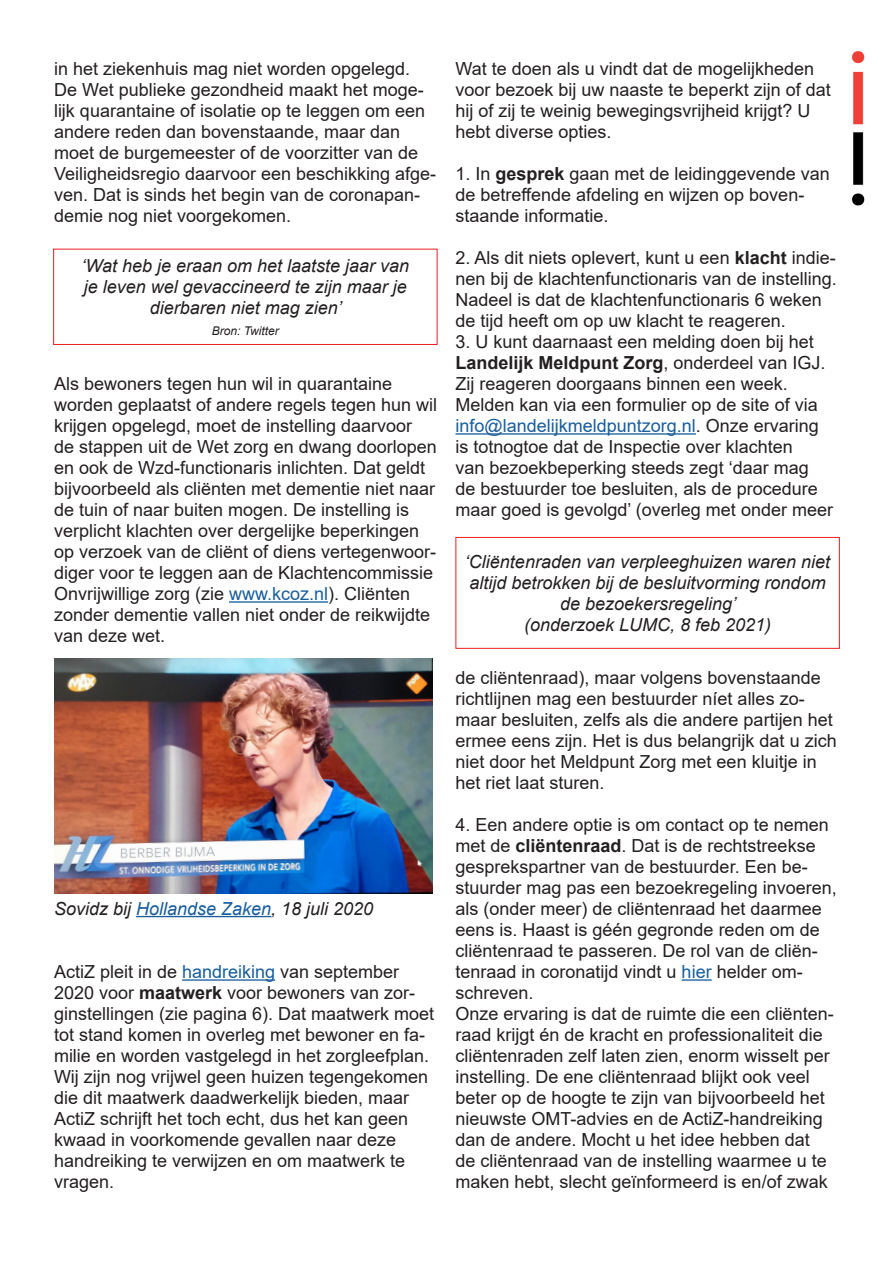
<style>
.page{position:relative;width:893px;height:1263px;background:#fff}
.page>*{position:absolute;margin:0;border:0;box-sizing:border-box;transform-origin:0 0}
.t1{font:18px/21px "Arial";color:#231f20}
.t2{font:italic 18px/21px "Arial";color:#231f20;text-align:center}
.t3{font:italic 12px "Arial";color:#231f20}
.s1{color:#175d9e}
.s2{font-weight:700}
</style>
<div class="page">
<hr style="left:229px;top:601px;width:99px;height:2px;background:#175d9e">
<hr style="left:182px;top:979px;width:93px;height:2px;background:#175d9e">
<hr style="left:455px;top:433px;width:241px;height:2px;background:#175d9e">
<hr style="left:682px;top:979px;width:30px;height:2px;background:#175d9e">
<div style="left:455px;top:537px;width:385px;height:112px;border:1px solid #ee1d23"></div>
<div style="left:53px;top:249px;width:384px;height:96px;border:1px solid #ee1d23"></div>
<img style="left:54px;top:658px;width:378px;height:235px">
<hr style="left:136px;top:916px;width:135px;height:1px;background:#175d9e">
<img style="left:852px;top:51px;width:13px;height:155px">
<p class="t1" style="left:54px;top:58px;width:384px">in het ziekenhuis mag niet worden opgelegd.<br>De Wet publieke gezondheid maakt het moge&shy;lijk quarantaine of isolatie op te leggen om een andere reden dan bovenstaande, maar dan moet de burgemeester of de voorzitter van de Veiligheidsregio daarvoor een beschikking afge&shy;ven. Dat is sinds het begin van de coronapan&shy;demie nog niet voorgekomen.</p>
<p class="t2" style="left:81px;top:255px;width:329px">‘Wat heb je eraan om het laatste jaar van je leven wel gevaccineerd te zijn maar je dierbaren niet mag zien’</p>
<p class="t3" style="left:212px;top:323px;width:69px">Bron: Twitter</p>
<p class="t1" style="left:54px;top:373px;width:385px">Als bewoners tegen hun wil in quarantaine worden geplaatst of andere regels tegen hun wil krijgen opgelegd, moet de instelling daarvoor<br>de stappen uit de Wet zorg en dwang doorlopen en ook de Wzd-functionaris inlichten. Dat geldt bijvoorbeeld als cliënten met dementie niet naar de tuin of naar buiten mogen. De instelling is verplicht klachten over dergelijke beperkingen op verzoek van de cliënt of diens vertegenwoor&shy;diger voor te leggen aan de Klachtencommissie Onvrijwillige zorg (zie <span class="s1">www.kcoz.nl</span>). Cliënten zonder dementie vallen niet onder de reikwijdte van deze wet.</p>
<p class="t2" style="left:54px;top:898px;width:321px">Sovidz bij <span class="s1">Hollandse Zaken</span>, 18 juli 2020</p>
<p class="t1" style="left:54px;top:961px;width:382px">ActiZ pleit in de <span class="s1">handreiking</span> van september 2020 voor <span class="s2">maatwerk</span> voor bewoners van zor&shy;ginstellingen (zie pagina 6). Dat maatwerk moet tot stand komen in overleg met bewoner en fa&shy;milie en worden vastgelegd in het zorgleefplan.<br>Wij zijn nog vrijwel geen huizen tegengekomen die dit maatwerk daadwerkelijk bieden, maar ActiZ schrijft het toch echt, dus het kan geen kwaad in voorkomende gevallen naar deze handreiking te verwijzen en om maatwerk te vragen.</p>
<p class="t1" style="left:455px;top:58px;width:377px">Wat te doen als u vindt dat de mogelijkheden voor bezoek bij uw naaste te beperkt zijn of dat hij of zij te weinig bewegingsvrijheid krijgt? U hebt diverse opties.</p>
<p class="t1" style="left:455px;top:163px;width:376px">1. In <span class="s2">gesprek</span> gaan met de leidinggevende van de betreffende afdeling en wijzen op boven&shy;staande informatie.</p>
<p class="t1" style="left:455px;top:247px;width:383px">2. Als dit niets oplevert, kunt u een <span class="s2">klacht</span> indie&shy;nen bij de klachtenfunctionaris van de instelling.<br>Nadeel is dat de klachtenfunctionaris 6 weken de tijd heeft om op uw klacht te reageren.</p>
<p class="t1" style="left:455px;top:331px;width:379px">3. U kunt daarnaast een melding doen bij het <span class="s2">Landelijk Meldpunt Zorg</span>, onderdeel van IGJ.<br>Zij reageren doorgaans binnen een week.<br>Melden kan via een formulier op de site of via <span class="s1">info@landelijkmeldpuntzorg.nl</span>. Onze ervaring is totnogtoe dat de Inspectie over klachten<br>van bezoekbeperking steeds zegt ‘daar mag de bestuurder toe besluiten, als de procedure maar goed is gevolgd’ (overleg met onder meer</p>
<p class="t2" style="left:465px;top:551px;width:367px">‘Cliëntenraden van verpleeghuizen waren niet altijd betrokken bij de besluitvorming rondom de bezoekersregeling’<br>(onderzoek LUMC, 8 feb 2021)</p>
<p class="t1" style="left:455px;top:667px;width:383px">de cliëntenraad), maar volgens bovenstaande richtlijnen mag een bestuurder níet alles zo&shy;maar besluiten, zelfs als die andere partijen het ermee eens zijn. Het is dus belangrijk dat u zich niet door het Meldpunt Zorg met een kluitje in het riet laat sturen.</p>
<p class="t1" style="left:455px;top:814px;width:383px">4. Een andere optie is om contact op te nemen met de <span class="s2">cliëntenraad</span>. Dat is de rechtstreekse gesprekspartner van de bestuurder. Een be&shy;stuurder mag pas een bezoekregeling invoeren, als (onder meer) de cliëntenraad het daarmee eens is. Haast is géén gegronde reden om de cliëntenraad te passeren. De rol van de cliën&shy;tenraad in coronatijd vindt u <span class="s1">hier</span> helder om&shy;schreven.</p>
<p class="t1" style="left:455px;top:1003px;width:380px">Onze ervaring is dat de ruimte die een cliënten&shy;raad krijgt én de kracht en professionaliteit die cliëntenraden zelf laten zien, enorm wisselt per instelling. De ene cliëntenraad blijkt ook veel beter op de hoogte te zijn van bijvoorbeeld het nieuwste OMT-advies en de ActiZ-handreiking dan de andere. Mocht u het idee hebben dat de cliëntenraad van de instelling waarmee u te maken hebt, slecht geïnformeerd is en/of zwak</p>
</div>
